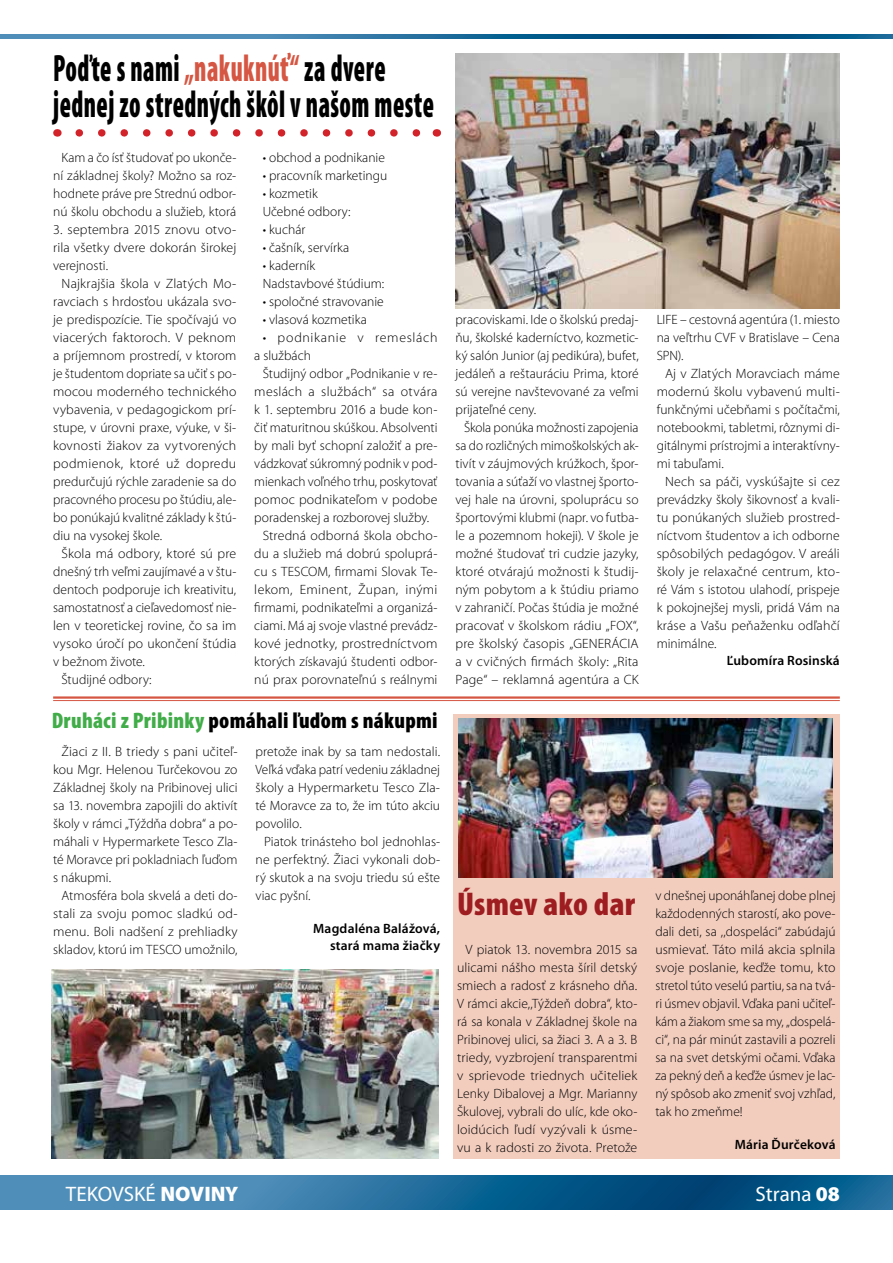
<style>
.page{position:relative;width:893px;height:1263px;background:#fff}
.page>*{position:absolute;margin:0;border:0;box-sizing:border-box;transform-origin:0 0}
.t1{font:900 condensed 38.25px/36px "Mini Pro";letter-spacing:.02em;color:#000;scale:.67 1}
.t2{font:900 condensed 33px "Mini Pro";letter-spacing:.01em;color:#9e1d20}
.t3{font:900 condensed 22.5px "Mini Pro";letter-spacing:.01em;color:#000}
.t4{font:21px "Mini Pro";color:#fff}
.t5{font:300 13.5px/18px "Mini Pro";letter-spacing:.005em;color:#000;text-align:justify}
.t6{font:600 13.5px/16.5px "Mini Pro";letter-spacing:.015em;color:#000;text-align:right}
.t7{font:300 13.5px/18px "Mini Pro";letter-spacing:.045em;color:#000}
.t8{font:300 13.5px "Mini Pro";letter-spacing:.025em;color:#000}
.s1{color:#d55642}
.s2{color:#41ad49}
.s3{font-weight:900}
</style>
<div class="page">
<svg style="left:0;top:1176px;width:893px;height:34px;background:#236d9b"></svg>
<svg style="left:0;top:34px;width:893px;height:4px;background:#246d9c"></svg>
<img style="left:455px;top:53px;width:385px;height:255px">
<div style="left:453px;top:714px;width:387px;height:445px;background:#f2cdbe"></div>
<img style="left:52px;top:969px;width:387px;height:190px">
<img style="left:458px;top:719px;width:374px;height:158px">
<hr style="left:53px;top:696px;width:787px;height:3px;background:#d55642">
<hr style="left:53px;top:700px;width:787px;height:1px;background:#d55642">
<svg style="left:79px;top:129px;width:342px;height:8px"></svg>
<h1 class="t1" style="left:53px;top:51px;width:570px">Poďte s nami <span class="s1">„nakuknúť“</span> za dvere jednej zo stredných škôl v našom meste</h1>
<p class="t5" style="left:53px;top:149px;width:185px;text-indent:9px">Kam a čo ísť študovať po ukonče&shy;ní základnej školy? Možno sa roz&shy;hodnete práve pre Strednú odbor&shy;nú školu obchodu a služieb, ktorá</p>
<p class="t5" style="left:53px;top:221px;width:185px">3. septembra 2015 znovu otvo&shy;rila všetky dvere dokorán širokej verejnosti.</p>
<p class="t5" style="left:53px;top:275px;width:185px;text-indent:9px">Najkrajšia škola v Zlatých Mo&shy;ravciach s hrdosťou ukázala svo&shy;je predispozície. Tie spočívajú vo viacerých faktoroch. V peknom a príjemnom prostredí, v ktorom je študentom dopriate sa učiť s po&shy;mocou moderného technického vybavenia, v pedagogickom prí&shy;stupe, v úrovni praxe, výuke, v ši&shy;kovnosti žiakov za vytvorených podmienok, ktoré už dopredu predurčujú rýchle zaradenie sa do pracovného procesu po štúdiu, ale&shy;bo ponúkajú kvalitné základy k štú&shy;diu na vysokej škole.</p>
<p class="t5" style="left:62px;top:545px;width:176px">Škola má odbory, ktoré sú pre</p>
<p class="t5" style="left:53px;top:563px;width:185px">dnešný trh veľmi zaujímavé a v štu-</p>
<p class="t5" style="left:53px;top:581px;width:185px">dentoch podporuje ich kreativitu,</p>
<p class="t5" style="left:53px;top:599px;width:185px">samostatnosť a cieľavedomosť nie-</p>
<p class="t5" style="left:53px;top:617px;width:185px">len v teoretickej rovine, čo sa im</p>
<p class="t5" style="left:53px;top:635px;width:185px">vysoko úročí po ukončení štúdia</p>
<p class="t5" style="left:53px;top:653px;width:93px">v bežnom živote.</p>
<p class="t5" style="left:62px;top:671px;width:91px">Študijné odbory:</p>
<p class="t5" style="left:263px;top:149px;width:124px">• obchod a podnikanie</p>
<p class="t5" style="left:263px;top:167px;width:126px">• pracovník marketingu</p>
<p class="t5" style="left:263px;top:185px;width:89px">• kozmetik<br>Učebné odbory:</p>
<p class="t5" style="left:263px;top:221px;width:44px">• kuchár</p>
<p class="t5" style="left:263px;top:239px;width:88px">• čašník, servírka</p>
<p class="t5" style="left:263px;top:257px;width:123px">• kaderník<br>Nadstavbové štúdium:</p>
<p class="t5" style="left:263px;top:293px;width:122px">• spoločné stravovanie</p>
<p class="t5" style="left:263px;top:311px;width:105px">• vlasová kozmetika</p>
<p class="t7" style="left:254px;top:329px;width:185px;text-indent:9px">• podnikanie v remeslách a službách</p>
<p class="t5" style="left:263px;top:365px;width:176px">Študijný odbor „Podnikanie v re-</p>
<p class="t8" style="left:254px;top:384px;width:185px">meslách a službách“ sa otvára</p>
<p class="t5" style="left:254px;top:401px;width:185px">k 1. septembru 2016 a bude kon-</p>
<p class="t5" style="left:254px;top:419px;width:185px">čiť maturitnou skúškou. Absolventi</p>
<p class="t5" style="left:254px;top:437px;width:185px">by mali byť schopní založiť a pre-</p>
<p class="t5" style="left:254px;top:455px;width:185px">vádzkovať súkromný podnik v pod-</p>
<p class="t5" style="left:254px;top:473px;width:185px">mienkach voľného trhu, poskytovať</p>
<p class="t5" style="left:254px;top:491px;width:185px">pomoc podnikateľom v podobe</p>
<p class="t5" style="left:254px;top:509px;width:176px">poradenskej a rozborovej služby.</p>
<p class="t5" style="left:263px;top:527px;width:176px">Stredná odborná škola obcho-</p>
<p class="t5" style="left:254px;top:545px;width:185px">du a služieb má dobrú spoluprá-</p>
<p class="t5" style="left:254px;top:563px;width:185px">cu s TESCOM, firmami Slovak Te-</p>
<p class="t5" style="left:254px;top:581px;width:185px">lekom, Eminent, Župan, inými</p>
<p class="t5" style="left:254px;top:599px;width:185px">firmami, podnikateľmi a organizá-</p>
<p class="t5" style="left:254px;top:617px;width:185px">ciami. Má aj svoje vlastné prevádz-</p>
<p class="t5" style="left:254px;top:635px;width:185px">kové jednotky, prostredníctvom</p>
<p class="t5" style="left:254px;top:653px;width:185px">ktorých získavajú študenti odbor-</p>
<p class="t5" style="left:254px;top:671px;width:185px">nú prax porovnateľnú s reálnymi</p>
<h3 class="t3" style="left:52px;top:708px;width:387px"><span class="s2">Druháci z Pribinky</span> pomáhali ľuďom s nákupmi</h3>
<p class="t5" style="left:53px;top:743px;width:186px;text-indent:9px">Žiaci z II. B triedy s pani učiteľ&shy;kou Mgr. Helenou Turčekovou zo Základnej školy na Pribinovej ulici sa 13. novembra zapojili do aktivít školy v rámci „Týždňa dobra“ a po&shy;máhali v Hypermarkete Tesco Zla&shy;té Moravce pri pokladniach ľuďom s nákupmi.</p>
<p class="t5" style="left:53px;top:887px;width:186px;text-indent:8px">Atmosféra bola skvelá a deti do&shy;stali za svoju pomoc sladkú od&shy;menu. Boli nadšení z prehliadky skladov, ktorú im TESCO umožnilo,</p>
<p class="t5" style="left:256px;top:743px;width:186px">pretože inak by sa tam nedostali.<br>Veľká vďaka patrí vedeniu základnej školy a Hypermarketu Tesco Zla&shy;té Moravce za to, že im túto akciu povolilo.</p>
<p class="t5" style="left:256px;top:833px;width:186px;text-indent:9px">Piatok trinásteho bol jednohlas&shy;ne perfektný. Žiaci vykonali dob&shy;rý skutok a na svoju triedu sú ešte viac pyšní.</p>
<p class="t6" style="left:313px;top:920px;width:128px">Magdaléna Balážová, stará mama žiačky</p>
<p class="t5" style="left:455px;top:311px;width:185px">pracoviskami. Ide o školskú predaj&shy;ňu, školské kaderníctvo, kozmetic&shy;ký salón Junior (aj pedikúra), bufet, jedáleň a reštauráciu Prima, ktoré sú verejne navštevované za veľmi prijateľné ceny.</p>
<p class="t5" style="left:455px;top:419px;width:185px;text-indent:9px">Škola ponúka možnosti zapojenia sa do rozličných mimoškolských ak&shy;tivít v záujmových krúžkoch, špor&shy;tovania a súťaží vo vlastnej športo&shy;vej hale na úrovni, spoluprácu so športovými klubmi (napr. vo futba&shy;le a pozemnom hokeji). V škole je možné študovať tri cudzie jazyky, ktoré otvárajú možnosti k študij&shy;ným pobytom a k štúdiu priamo v zahraničí. Počas štúdia je možné pracovať v školskom rádiu „FOX“, pre školský časopis „GENERÁCIA a v cvičných firmách školy: „Rita Page“ – reklamná agentúra a CK</p>
<h2 class="t2" style="left:457px;top:885px;width:179px">Úsmev ako dar</h2>
<p class="t5" style="left:457px;top:941px;width:182px;text-indent:9px">V piatok 13. novembra 2015 sa ulicami nášho mesta šíril detský smiech a radosť z krásneho dňa.<br>V rámci akcie,,Týždeň dobra“, kto&shy;rá sa konala v Základnej škole na Pribinovej ulici, sa žiaci 3. A a 3. B triedy, vyzbrojení transparentmi v sprievode triednych učiteliek Lenky Dibalovej a Mgr. Marianny Škulovej, vybrali do ulíc, kde oko&shy;loidúcich ľudí vyzývali k úsme&shy;vu a k radosti zo života. Pretože</p>
<p class="t5" style="left:657px;top:311px;width:185px">LIFE – cestovná agentúra (1. miesto na veľtrhu CVF v Bratislave – Cena SPN).</p>
<p class="t5" style="left:657px;top:365px;width:185px;text-indent:9px">Aj v Zlatých Moravciach máme modernú školu vybavenú multi&shy;funkčnými učebňami s počítačmi, notebookmi, tabletmi, rôznymi di&shy;gitálnymi prístrojmi a interaktívny&shy;mi tabuľami.</p>
<p class="t5" style="left:657px;top:473px;width:185px;text-indent:9px">Nech sa páči, vyskúšajte si cez prevádzky školy šikovnosť a kvali&shy;tu ponúkaných služieb prostred&shy;níctvom študentov a ich odborne spôsobilých pedagógov. V areáli školy je relaxačné centrum, kto&shy;ré Vám s istotou ulahodí, prispeje k pokojnejšej mysli, pridá Vám na kráse a Vašu peňaženku odľahčí minimálne.</p>
<p class="t6" style="left:727px;top:652px;width:115px">Ľubomíra Rosinská</p>
<p class="t5" style="left:655px;top:887px;width:182px">v dnešnej uponáhľanej dobe plnej každodenných starostí, ako pove&shy;dali deti, sa ,,dospeláci“ zabúdajú usmievať. Táto milá akcia splnila svoje poslanie, keďže tomu, kto stretol túto veselú partiu, sa na tvá&shy;ri úsmev objavil. Vďaka pani učiteľ&shy;kám a žiakom sme sa my, „dospelá&shy;ci“, na pár minút zastavili a pozreli sa na svet detskými očami. Vďaka za pekný deň a keďže úsmev je lac&shy;ný spôsob ako zmeniť svoj vzhľad, tak ho zmeňme!</p>
<p class="t6" style="left:735px;top:1136px;width:102px">Mária Ďurčeková</p>
<h3 class="t4" style="left:66px;top:1182px;width:174px">TEKOVSKÉ <span class="s3">NOVINY</span></h3>
<h3 class="t4" style="left:756px;top:1182px;width:86px">Strana <span class="s3">08</span></h3>
</div>
